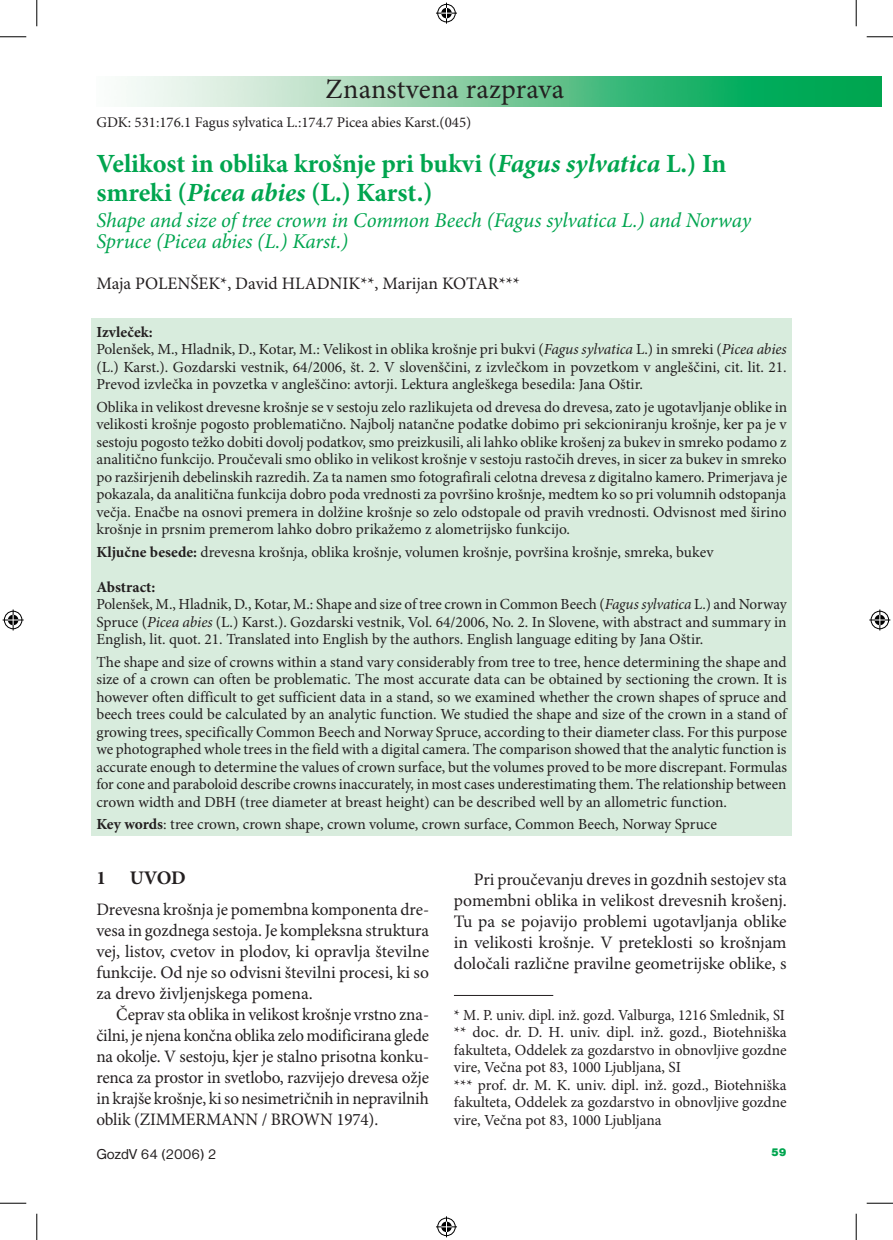
<style>
.page{position:relative;width:893px;height:1240px;background:#fff}
.page>*{position:absolute;margin:0;border:0;box-sizing:border-box;transform-origin:0 0}
.t1{font:28px "Minion Pro";letter-spacing:.01em;color:#231f20}
.t2{font:700 26.25px/29.8px "Minion Pro";color:#00a54f}
.t3{font:italic 21px/21px "Minion Pro";letter-spacing:-.005em;color:#00a54f}
.t4{font:700 19.25px "Minion Pro";color:#231f20}
.t5{font:17.5px/21px "Minion Pro";letter-spacing:-.005em;color:#231f20;text-align:justify}
.t6{font:15.4px/17.5px "Minion Pro";color:#231f20}
.t7{font:15.4px/17.5px "Minion Pro";color:#231f20;scale:.96 1}
.t8{font:14.88px "Minion Pro";color:#231f20}
.t9{font:14.88px "Nimbus San DEE";color:#231f20}
.t10{font:11.38px "Nimbus San DEE Blac";color:#00a54f}
.s1{font-style:italic}
.s2{font-weight:700}
</style>
<div class="page">
<img style="left:125px;top:77px;width:755px;height:29px">
<div style="left:91px;top:318px;width:700px;height:517px;background:#d8ecdd"></div>
<hr style="left:453px;top:995px;width:100px;height:1px;background:#231f20">
<svg style="left:0;top:36px;width:26px;height:1px"></svg>
<svg style="left:866px;top:36px;width:26px;height:1px"></svg>
<svg style="left:0;top:1202px;width:26px;height:1px"></svg>
<svg style="left:866px;top:1202px;width:26px;height:1px"></svg>
<svg style="left:36px;top:0;width:1px;height:26px"></svg>
<svg style="left:36px;top:1213px;width:1px;height:26px"></svg>
<svg style="left:855px;top:0;width:1px;height:26px"></svg>
<svg style="left:855px;top:1213px;width:1px;height:26px"></svg>
<svg style="left:436px;top:3px;width:21px;height:21px"></svg>
<svg style="left:436px;top:1216px;width:21px;height:21px"></svg>
<svg style="left:3px;top:609px;width:21px;height:21px"></svg>
<svg style="left:869px;top:609px;width:20px;height:21px"></svg>
<h1 class="t1" style="left:325px;top:72px;width:240px">Znanstvena razprava</h1>
<p class="t8" style="left:96px;top:113px;width:376px">GDK: 531:176.1 Fagus sylvatica L.:174.7 Picea abies Karst.(045)</p>
<h2 class="t2" style="left:96px;top:149px;width:631px">Velikost in oblika krošnje pri bukvi (<span class="s1">Fagus sylvatica</span> L.) In smreki (<span class="s1">Picea abies</span> (L.) Karst.)</h2>
<h3 class="t3" style="left:96px;top:211px;width:655px">Shape and size of tree crown in Common Beech (Fagus sylvatica L.) and Norway<br>Spruce (Picea abies (L.) Karst.)</h3>
<p class="t5" style="left:96px;top:274px;width:425px">Maja POLENŠEK*, David HLADNIK**, Marijan KOTAR***</p>
<p class="t6" style="left:96px;top:323px;width:691px"><span class="s2">Izvleček:<br></span>Polenšek, M., Hladnik, D., Kotar, M.: Velikost in oblika krošnje pri bukvi (<span class="s1">Fagus sylvatica</span> L.) in smreki (<span class="s1">Picea abies </span>(L.) Karst.). Gozdarski vestnik, 64/2006, št. 2. V slovenščini, z izvlečkom in povzetkom v angleščini, cit. lit. 21.<br>Prevod izvlečka in povzetka v angleščino: avtorji. Lektura angleškega besedila: Jana Oštir.</p>
<p class="t6" style="left:96px;top:398px;width:692px;text-align:justify">Oblika in velikost drevesne krošnje se v sestoju zelo razlikujeta od drevesa do drevesa, zato je ugotavljanje oblike in velikosti krošnje pogosto problematično. Najbolj natančne podatke dobimo pri sekcioniranju krošnje, ker pa je v sestoju pogosto težko dobiti dovolj podatkov, smo preizkusili, ali lahko oblike krošenj za bukev in smreko podamo z analitično funkcijo. Proučevali smo obliko in velikost krošnje v sestoju rastočih dreves, in sicer za bukev in smreko po razširjenih debelinskih razredih. Za ta namen smo fotografirali celotna drevesa z digitalno kamero. Primerjava je pokazala, da analitična funkcija dobro poda vrednosti za površino krošnje, medtem ko so pri volumnih odstopanja večja. Enačbe na osnovi premera in dolžine krošnje so zelo odstopale od pravih vrednosti. Odvisnost med širino krošnje in prsnim premerom lahko dobro prikažemo z alometrijsko funkcijo.</p>
<p class="t6" style="left:96px;top:543px;width:618px"><span class="s2">Ključne besede:</span> drevesna krošnja, oblika krošnje, volumen krošnje, površina krošnje, smreka, bukev</p>
<p class="t6" style="left:96px;top:578px;width:691px"><span class="s2">Abstract:<br></span>Polenšek, M., Hladnik, D., Kotar, M.: Shape and size of tree crown in Common Beech (<span class="s1">Fagus sylvatica</span> L.) and Norway Spruce (<span class="s1">Picea abies</span> (L.) Karst.). Gozdarski vestnik, Vol. 64/2006, No. 2. In Slovene, with abstract and summary in English, lit. quot. 21. Translated into English by the authors. English language editing by Jana Oštir.</p>
<p class="t6" style="left:96px;top:653px;width:691px;text-align:justify">The shape and size of crowns within a stand vary considerably from tree to tree, hence determining the shape and size of a crown can often be problematic. The most accurate data can be obtained by sectioning the crown. It is however often difficult to get sufficient data in a stand, so we examined whether the crown shapes of spruce and beech trees could be calculated by an analytic function. We studied the shape and size of the crown in a stand of growing trees, specifically Common Beech and Norway Spruce, according to their diameter class. For this purpose we photographed whole trees in the field with a digital camera. The comparison showed that the analytic function is accurate enough to determine the values of crown surface, but the volumes proved to be more discrepant. Formulas for cone and paraboloid describe crowns inaccurately, in most cases underestimating them. The relationship between crown width and DBH (tree diameter at breast height) can be described well by an allometric function.</p>
<p class="t6" style="left:96px;top:816px;width:621px"><span class="s2">Key words</span>: tree crown, crown shape, crown volume, crown surface, Common Beech, Norway Spruce</p>
<p class="t4" style="left:96px;top:866px;width:91px">1 UVOD</p>
<p class="t5" style="left:96px;top:899px;width:334px">Drevesna krošnja je pomembna komponenta dre&shy;vesa in gozdnega sestoja. Je kompleksna struktura vej, listov, cvetov in plodov, ki opravlja številne funkcije. Od nje so odvisni številni procesi, ki so za drevo življenjskega pomena.</p>
<p class="t5" style="left:96px;top:1004px;width:334px;text-indent:20px">Čeprav sta oblika in velikost krošnje vrstno zna&shy;čilni, je njena končna oblika zelo modificirana glede na okolje. V sestoju, kjer je stalno prisotna konku&shy;renca za prostor in svetlobo, razvijejo drevesa ožje in krajše krošnje, ki so nesimetričnih in nepravilnih oblik (ZIMMERMANN / BROWN 1974).</p>
<p class="t5" style="left:453px;top:869px;width:334px;text-indent:20px">Pri proučevanju dreves in gozdnih sestojev sta pomembni oblika in velikost drevesnih krošenj.<br>Tu pa se pojavijo problemi ugotavljanja oblike in velikosti krošnje. V preteklosti so krošnjam določali različne pravilne geometrijske oblike, s</p>
<p class="t7" style="left:453px;top:1006px;width:348px">* M. P. univ. dipl. inž. gozd. Valburga, 1216 Smlednik, SI ** doc. dr. D. H. univ. dipl. inž. gozd., Biotehniška fakulteta, Oddelek za gozdarstvo in obnovljive gozdne vire, Večna pot 83, 1000 Ljubljana, SI<br>*** prof. dr. M. K. univ. dipl. inž. gozd., Biotehniška fakulteta, Oddelek za gozdarstvo in obnovljive gozdne vire, Večna pot 83, 1000 Ljubljana</p>
<p class="t9" style="left:96px;top:1145px;width:121px">GozdV 64 (2006) 2</p>
<p class="t10" style="left:770px;top:1145px;width:17px">59</p>
</div>
